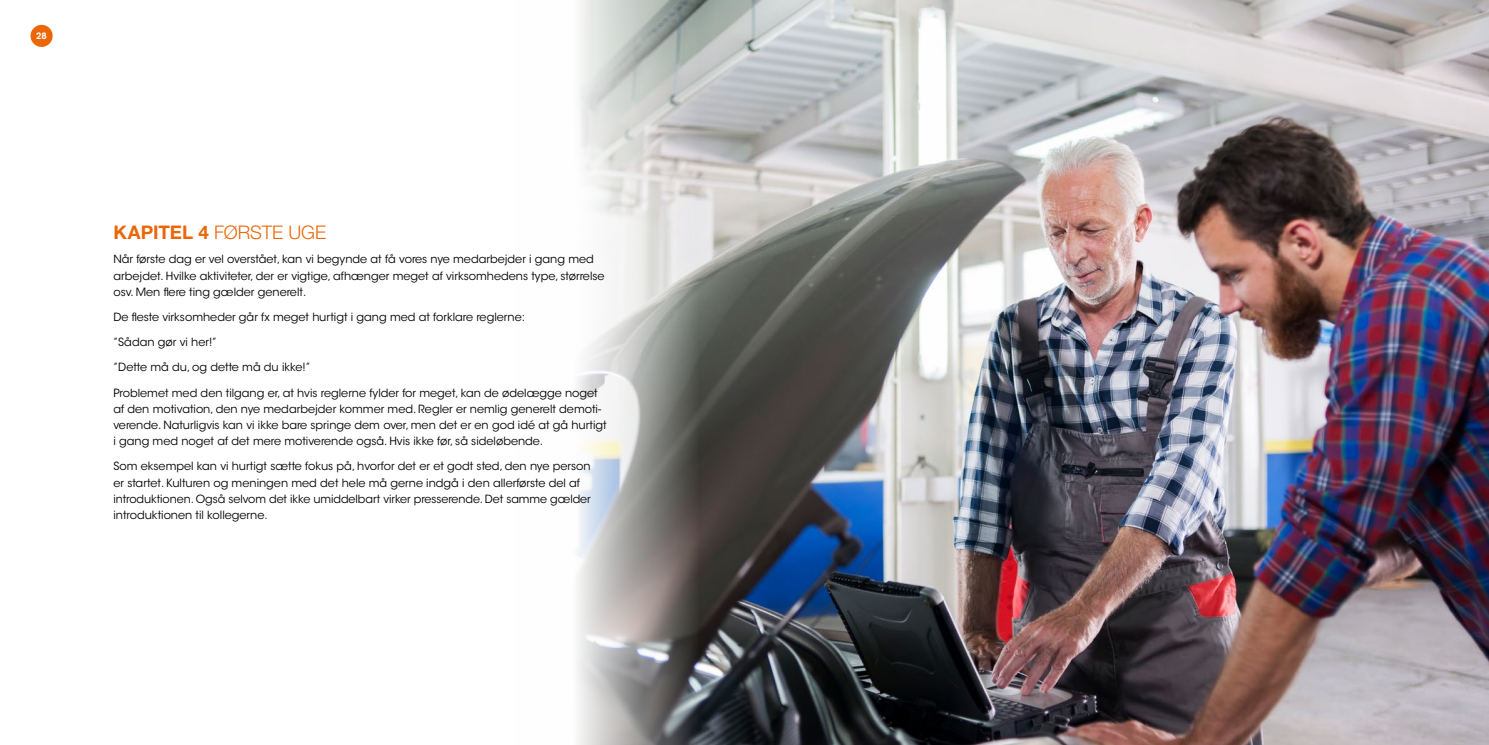
<style>
.page{position:relative;width:1489px;height:745px;background:#fff}
.page>*{position:absolute;margin:0;border:0;box-sizing:border-box;transform-origin:0 0}
.t1{font:300 18.75px "Helvetica Neue LT Std";letter-spacing:-.005em;color:#ec6608}
.t2{font:11.25px/16.2px "ITC Avant Garde Std";color:#000}
.t3{font:600 8.75px "ITC Avant Garde Std";color:#fff}
.s1{font-weight:700}
</style>
<div class="page">
<div style="left:31px;top:25px;width:22px;height:22px;background:#ec6608;border-radius:50%"></div>
<img style="left:577px;top:0;width:911px;height:744px">
<p class="t3" style="left:36px;top:30px;width:12px">28</p>
<h1 class="t1" style="left:113px;top:221px;width:214px"><span class="s1">KAPITEL 4</span> FØRSTE UGE</h1>
<p class="t2" style="left:113px;top:251px;width:492px">Når første dag er vel overstået, kan vi begynde at få vores nye medarbejder i gang med arbejdet. Hvilke aktiviteter, der er vigtige, afhænger meget af virksomhedens type, størrelse osv. Men flere ting gælder generelt.</p>
<p class="t2" style="left:113px;top:309px;width:413px">De fleste virksomheder går fx meget hurtigt i gang med at forklare reglerne:</p>
<p class="t2" style="left:113px;top:334px;width:105px">”Sådan gør vi her!”</p>
<p class="t2" style="left:113px;top:359px;width:199px">”Dette må du, og dette må du ikke!”</p>
<p class="t2" style="left:113px;top:384px;width:495px">Problemet med den tilgang er, at hvis reglerne fylder for meget, kan de ødelægge noget af den motivation, den nye medarbejder kommer med. Regler er nemlig generelt demoti&shy;verende. Naturligvis kan vi ikke bare springe dem over, men det er en god idé at gå hurtigt i gang med noget af det mere motiverende også. Hvis ikke før, så sideløbende.</p>
<p class="t2" style="left:113px;top:458px;width:479px">Som eksempel kan vi hurtigt sætte fokus på, hvorfor det er et godt sted, den nye person er startet. Kulturen og meningen med det hele må gerne indgå i den allerførste del af introduktionen. Også selvom det ikke umiddelbart virker presserende. Det samme gælder introduktionen til kollegerne.</p>
</div>
